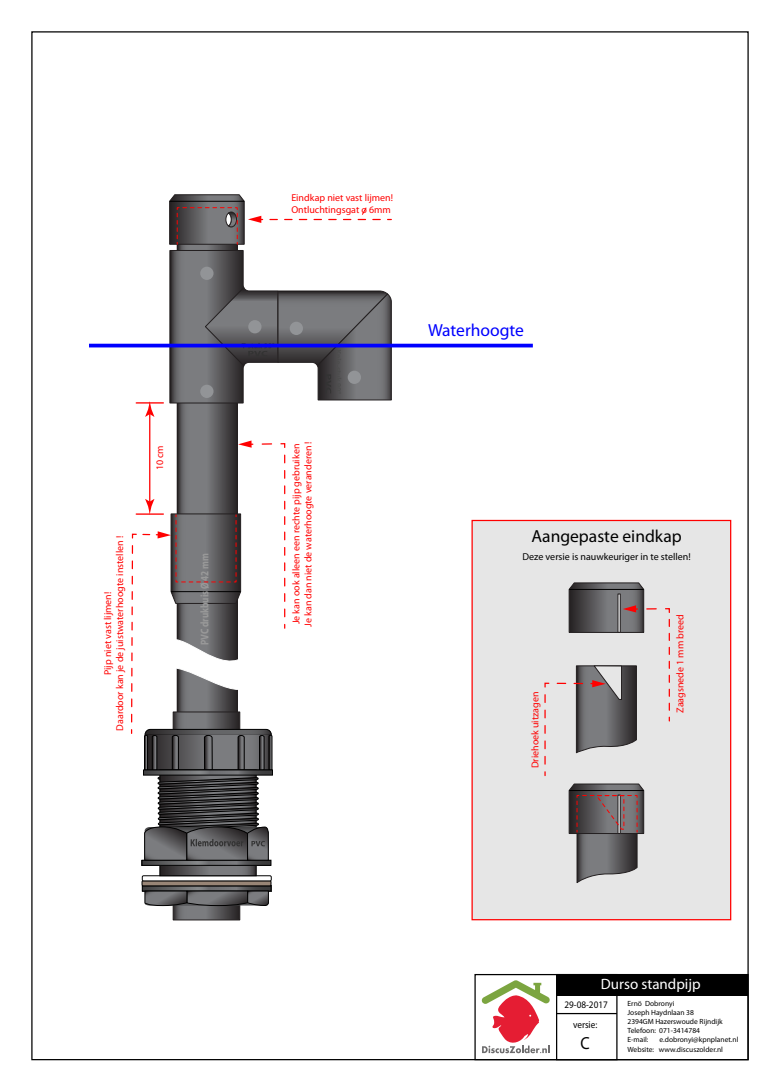
<style>
.page{position:relative;width:780px;height:1088px;background:#fff}
.page>*{position:absolute;margin:0;border:0;box-sizing:border-box;transform-origin:0 0}
.t1{font:17.5px "Myriad Pro";color:#000}
.t2{font:17.5px "Myriad Pro";color:#00f}
.t3{font:17.5px "Myriad Pro";color:#000;scale:.92 1}
.t4{font:15px "Myriad Pro";color:#fff}
.t5{font:700 11.25px "Myriad Pro";color:#999;scale:.81 1}
.t6{font:10px/12px "Myriad Pro";color:#f00}
.t7{font:10px "Myriad Pro";color:#000}
.t8{font:10px "Myriad Pro";color:#000;scale:.92 1}
.t9{font:7.5px/9px "Myriad Pro";color:#000}
</style>
<div class="page">
<div style="left:474px;top:974px;width:274px;height:86px;background:#fff;border:1px solid #000"></div>
<svg style="left:481px;top:980px;width:69px;height:73px"></svg>
<div style="left:556px;top:974px;width:61px;height:86px;background:#fff;border:1px solid #000"></div>
<div style="left:556px;top:974px;width:192px;height:22px;background:#000"></div>
<hr style="left:556px;top:1013px;width:61px;height:1px;background:#000">
<svg style="left:179px;top:403px;width:56px;height:96px;background:#636265"></svg>
<svg style="left:175px;top:906px;width:63px;height:12px"></svg>
<svg style="left:144px;top:888px;width:125px;height:1px"></svg>
<div style="left:142px;top:886px;width:129px;height:5px;border:1px solid #000"></div>
<svg style="left:145px;top:891px;width:124px;height:15px;background:#5c5c5e"></svg>
<div style="left:142px;top:881px;width:129px;height:5px;background:#988576"></div>
<div style="left:142px;top:880px;width:129px;height:6px;border:1px solid #000"></div>
<div style="left:142px;top:875px;width:129px;height:6px;border:1px solid #000"></div>
<svg style="left:162px;top:865px;width:92px;height:9px"></svg>
<div style="left:160px;top:770px;width:96px;height:106px;border:1px solid #000"></div>
<svg style="left:144px;top:862px;width:125px;height:1px"></svg>
<div style="left:142px;top:860px;width:129px;height:5px;border:1px solid #000"></div>
<hr style="left:91px;top:344px;width:440px;height:3px;background:#00f">
<svg style="left:169px;top:194px;width:222px;height:209px"></svg>
<svg style="left:262px;top:443px;width:24px;height:5px"></svg>
<svg style="left:284px;top:455px;width:1px;height:173px"></svg>
<svg style="left:238px;top:440px;width:15px;height:8px"></svg>
<hr style="left:149px;top:412px;width:1px;height:92px;background:#f00">
<svg style="left:136px;top:402px;width:27px;height:15px"></svg>
<svg style="left:131px;top:499px;width:141px;height:361px"></svg>
<div style="left:471px;top:520px;width:260px;height:400px;background:#e6e6e6;border:1px solid #f00"></div>
<svg style="left:568px;top:783px;width:76px;height:100px"></svg>
<svg style="left:544px;top:582px;width:126px;height:193px"></svg>
<p class="t6" style="left:102px;top:731px;width:196px;text-align:center;rotate:-90deg">Pijp niet vast lijmen!<br>Daardoor kan je de juistwaterhoogte instellen !</p>
<p class="t6" style="left:154px;top:470px;width:27px;rotate:-90deg">10 cm</p>
<p class="t5" style="left:197px;top:645px;width:115px;rotate:-90deg">PVC drukbuis Ø 42 mm</p>
<p class="t6" style="left:291px;top:192px;width:103px">Eindkap niet vast lijmen!<br>Ontluchtingsgat o 6mm</p>
<p class="t6" style="left:290px;top:627px;width:187px;rotate:-90deg">Je kan ook alleen een rechte pijp gebruiken<br>Je kan dan niet de waterhoogte veranderen !</p>
<h1 class="t2" style="left:428px;top:319px;width:98px">Waterhoogte</h1>
<h1 class="t1" style="left:531px;top:525px;width:152px">Aangepaste eindkap</h1>
<p class="t7" style="left:522px;top:550px;width:170px">Deze versie is nauwkeuriger in te stellen!</p>
<p class="t6" style="left:529px;top:768px;width:78px;rotate:-90deg">Driehoek uitzagen</p>
<p class="t6" style="left:673px;top:713px;width:100px;rotate:-90deg">Zaagsnede 1 mm breed</p>
<h2 class="t4" style="left:600px;top:974px;width:101px">Durso standpijp</h2>
<p class="t8" style="left:564px;top:998px;width:48px">29-08-2017</p>
<h1 class="t3" style="left:580px;top:1032px;width:12px">C</h1>
<p class="t9" style="left:627px;top:999px;width:97px">Ernö Dobronyi<br>Joseph Haydnlaan 38<br>2394GM Hazerswoude Rijndijk<br>Telefoon: 071-3414784<br>E-mail:</p>
<p class="t8" style="left:573px;top:1018px;width:28px">versie:</p>
<p class="t9" style="left:627px;top:1035px;width:112px;text-indent:32px">e.dobronyi@kpnplanet.nl<br>Website: www.discuszolder.nl</p>
</div>
